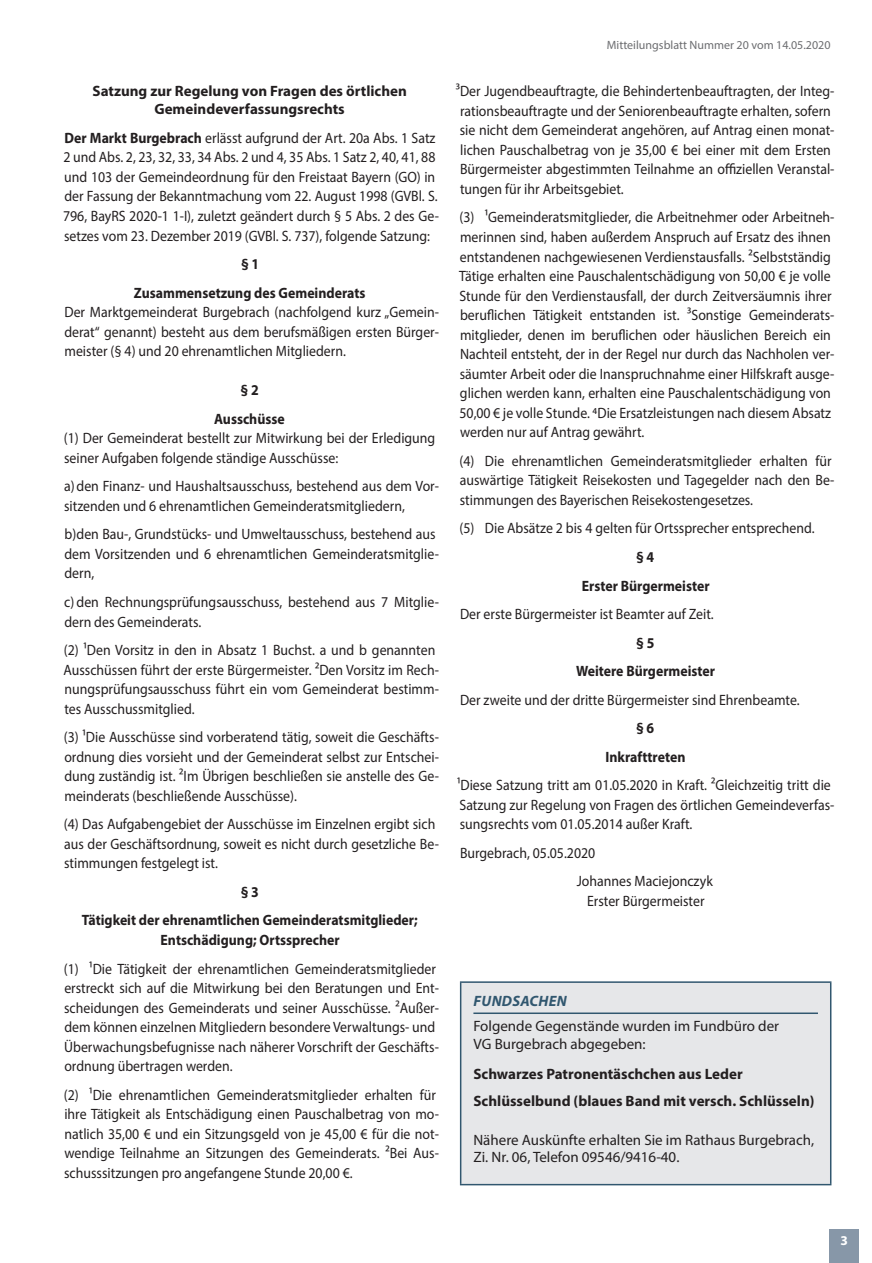
<style>
.page{position:relative;width:872px;height:1263px;background:#fff}
.page>*{position:absolute;margin:0;border:0;box-sizing:border-box;transform-origin:0 0}
.Fließtext{font:15px/19.5px "Myriad Pro";color:#231f20;scale:.92 1}
.Fließtext-2{font:700 15px "Myriad Pro";color:#231f20;scale:.92 1}
.Fließtext-3{font:15px/16.5px "Myriad Pro";color:#231f20}
.Fließtext-4{font:700 15px "Myriad Pro";color:#231f20}
.Überschrift_H2{font:700 15px "Myriad Pro";color:#231f20}
.Überschrift_H1{font:italic 700 15px "Myriad Pro";letter-spacing:.02em;color:#31576f}
.t1{font:700 13.5px "Myriad Pro";color:#fff}
.t2{font:12px "Myriad Pro";color:#6c6d70}
.s1{font-weight:700}
</style>
<div class="page">
<div style="left:460px;top:982px;width:370px;height:202px;background:#e6e7e9"></div>
<hr style="left:460px;top:983px;width:1px;height:201px;background:#31576f">
<hr style="left:460px;top:981px;width:371px;height:2px;background:#31576f">
<hr style="left:830px;top:983px;width:1px;height:201px;background:#31576f">
<hr style="left:460px;top:1184px;width:371px;height:1px;background:#31576f">
<hr style="left:473px;top:1012px;width:345px;height:2px;background:#31576f">
<div style="left:829px;top:1229px;width:30px;height:34px;background:#8797a8"></div>
<p class="Überschrift_H2" style="left:92px;top:81px;width:316px">Satzung zur Regelung von Fragen des örtlichen</p>
<p class="Überschrift_H2" style="left:154px;top:99px;width:192px">Gemeindeverfassungsrechts</p>
<p class="Fließtext" style="left:63px;top:128px;width:410px"><span class="s1">Der Markt Burgebrach</span> erlässt aufgrund der Art. 20a Abs. 1 Satz 2 und Abs. 2, 23, 32, 33, 34 Abs. 2 und 4, 35 Abs. 1 Satz 2, 40, 41, 88 und 103 der Gemeindeordnung für den Freistaat Bayern (GO) in der Fassung der Bekanntmachung vom 22. August 1998 (GVBl. S.<br>796, BayRS 2020-1 1-I), zuletzt geändert durch § 5 Abs. 2 des Ge&shy;setzes vom 23. Dezember 2019 (GVBl. S. 737), folgende Satzung:</p>
<p class="Fließtext-2" style="left:241px;top:254px;width:21px">§ 1</p>
<p class="Fließtext-2" style="left:134px;top:283px;width:253px">Zusammensetzung des Gemeinderats</p>
<p class="Fließtext" style="left:64px;top:302px;width:408px;text-align:justify">Der Marktgemeinderat Burgebrach (nachfolgend kurz „Gemein&shy;derat“ genannt) besteht aus dem berufsmäßigen ersten Bürger&shy;meister (§ 4) und 20 ehrenamtlichen Mitgliedern.</p>
<p class="Fließtext-2" style="left:240px;top:380px;width:21px">§ 2</p>
<p class="Fließtext-2" style="left:214px;top:409px;width:78px">Ausschüsse</p>
<p class="Fließtext" style="left:64px;top:428px;width:405px">(1) Der Gemeinderat bestellt zur Mitwirkung bei der Erledigung seiner Aufgaben folgende ständige Ausschüsse:</p>
<p class="Fließtext" style="left:64px;top:476px;width:409px">a)den Finanz- und Haushaltsausschuss, bestehend aus dem Vor&shy;sitzenden und 6 ehrenamtlichen Gemeinderatsmitgliedern,</p>
<p class="Fließtext" style="left:64px;top:524px;width:408px">b)den Bau-, Grundstücks- und Umweltausschuss, bestehend aus dem Vorsitzenden und 6 ehrenamtlichen Gemeinderatsmitglie&shy;dern,</p>
<p class="Fließtext" style="left:64px;top:592px;width:409px">c) den Rechnungsprüfungsausschuss, bestehend aus 7 Mitglie&shy;dern des Gemeinderats.</p>
<p class="Fließtext" style="left:64px;top:640px;width:409px">(2) 1Den Vorsitz in den in Absatz 1 Buchst. a und b genannten Ausschüssen führt der erste Bürgermeister. 2Den Vorsitz im Rech&shy;nungsprüfungsausschuss führt ein vom Gemeinderat bestimm&shy;tes Ausschussmitglied.</p>
<p class="Fließtext" style="left:64px;top:727px;width:409px;text-align:justify">(3) 1Die Ausschüsse sind vorberatend tätig, soweit die Geschäfts&shy;ordnung dies vorsieht und der Gemeinderat selbst zur Entschei&shy;dung zuständig ist. 2Im Übrigen beschließen sie anstelle des Ge&shy;meinderats (beschließende Ausschüsse).</p>
<p class="Fließtext" style="left:64px;top:814px;width:409px">(4) Das Aufgabengebiet der Ausschüsse im Einzelnen ergibt sich aus der Geschäftsordnung, soweit es nicht durch gesetzliche Be&shy;stimmungen festgelegt ist.</p>
<p class="Fließtext-2" style="left:241px;top:882px;width:21px">§ 3</p>
<p class="Fließtext-2" style="left:82px;top:911px;width:366px">Tätigkeit der ehrenamtlichen Gemeinderatsmitglieder;</p>
<p class="Fließtext-2" style="left:161px;top:930px;width:196px">Entschädigung; Ortssprecher</p>
<p class="Fließtext" style="left:64px;top:958px;width:409px">(1) 1Die Tätigkeit der ehrenamtlichen Gemeinderatsmitglieder erstreckt sich auf die Mitwirkung bei den Beratungen und Ent&shy;scheidungen des Gemeinderats und seiner Ausschüsse. 2Außer&shy;dem können einzelnen Mitgliedern besondere Verwaltungs- und Überwachungsbefugnisse nach näherer Vorschrift der Geschäfts&shy;ordnung übertragen werden.</p>
<p class="Fließtext" style="left:64px;top:1085px;width:409px">(2) 1Die ehrenamtlichen Gemeinderatsmitglieder erhalten für ihre Tätigkeit als Entschädigung einen Pauschalbetrag von mo&shy;natlich 35,00 € und ein Sitzungsgeld von je 45,00 € für die not&shy;wendige Teilnahme an Sitzungen des Gemeinderats. 2Bei Aus&shy;schusssitzungen pro angefangene Stunde 20,00 €.</p>
<p class="t2" style="left:607px;top:38px;width:225px">Mitteilungsblatt Nummer 20 vom 14.05.2020</p>
<p class="Fließtext" style="left:456px;top:81px;width:413px">3Der Jugendbeauftragte, die Behindertenbeauftragten, der Integ&shy;rationsbeauftragte und der Seniorenbeauftragte erhalten, sofern sie nicht dem Gemeinderat angehören, auf Antrag einen monat&shy;lichen Pauschalbetrag von je 35,00 € bei einer mit dem Ersten Bürgermeister abgestimmten Teilnahme an offiziellen Veranstal&shy;tungen für ihr Arbeitsgebiet.</p>
<p class="Fließtext" style="left:459px;top:207px;width:409px">(3) 1Gemeinderatsmitglieder, die Arbeitnehmer oder Arbeitneh&shy;merinnen sind, haben außerdem Anspruch auf Ersatz des ihnen entstandenen nachgewiesenen Verdienstausfalls. ²Selbstständig Tätige erhalten eine Pauschalentschädigung von 50,00 € je volle Stunde für den Verdienstausfall, der durch Zeitversäumnis ihrer beruflichen Tätigkeit entstanden ist. 3Sonstige Gemeinderats&shy;mitglieder, denen im beruflichen oder häuslichen Bereich ein Nachteil entsteht, der in der Regel nur durch das Nachholen ver&shy;säumter Arbeit oder die Inanspruchnahme einer Hilfskraft ausge&shy;glichen werden kann, erhalten eine Pauschalentschädigung von 50,00 € je volle Stunde. 4Die Ersatzleistungen nach diesem Absatz werden nur auf Antrag gewährt.</p>
<p class="Fließtext" style="left:459px;top:451px;width:409px">(4) Die ehrenamtlichen Gemeinderatsmitglieder erhalten für auswärtige Tätigkeit Reisekosten und Tagegelder nach den Be&shy;stimmungen des Bayerischen Reisekostengesetzes.</p>
<p class="Fließtext" style="left:459px;top:518px;width:387px">(5) Die Absätze 2 bis 4 gelten für Ortssprecher entsprechend.</p>
<p class="Fließtext-2" style="left:636px;top:547px;width:21px">§ 4</p>
<p class="Fließtext-2" style="left:582px;top:576px;width:140px">Erster Bürgermeister</p>
<p class="Fließtext" style="left:460px;top:604px;width:277px">Der erste Bürgermeister ist Beamter auf Zeit.</p>
<p class="Fließtext-2" style="left:636px;top:633px;width:21px">§ 5</p>
<p class="Fließtext-2" style="left:576px;top:661px;width:153px">Weitere Bürgermeister</p>
<p class="Fließtext" style="left:460px;top:690px;width:371px">Der zweite und der dritte Bürgermeister sind Ehrenbeamte.</p>
<p class="Fließtext-2" style="left:636px;top:718px;width:21px">§ 6</p>
<p class="Fließtext-2" style="left:605px;top:747px;width:88px">Inkrafttreten</p>
<p class="Fließtext" style="left:457px;top:775px;width:412px">1Diese Satzung tritt am 01.05.2020 in Kraft. 2Gleichzeitig tritt die<br>Satzung zur Regelung von Fragen des örtlichen Gemeindeverfas&shy;sungsrechts vom 01.05.2014 außer Kraft.</p>
<p class="Fließtext" style="left:460px;top:843px;width:149px">Burgebrach, 05.05.2020</p>
<p class="Fließtext" style="left:577px;top:871px;width:149px">Johannes Maciejonczyk</p>
<p class="Fließtext" style="left:587px;top:891px;width:129px">Erster Bürgermeister</p>
<p class="Überschrift_H1" style="left:473px;top:991px;width:95px">FUNDSACHEN</p>
<p class="Fließtext-3" style="left:473px;top:1017px;width:307px">Folgende Gegenstände wurden im Fundbüro der</p>
<p class="Fließtext-3" style="left:473px;top:1035px;width:174px">VG Burgebrach abgegeben:</p>
<p class="Fließtext-4" style="left:473px;top:1064px;width:271px">Schwarzes Patronentäschchen aus Leder</p>
<p class="Fließtext-4" style="left:473px;top:1091px;width:342px">Schlüsselbund (blaues Band mit versch. Schlüsseln)</p>
<p class="Fließtext-3" style="left:473px;top:1131px;width:342px">Nähere Auskünfte erhalten Sie im Rathaus Burgebrach,<br>Zi. Nr. 06, Telefon 09546/9416-40.</p>
<p class="t1" style="left:840px;top:1231px;width:9px">3</p>
</div>
